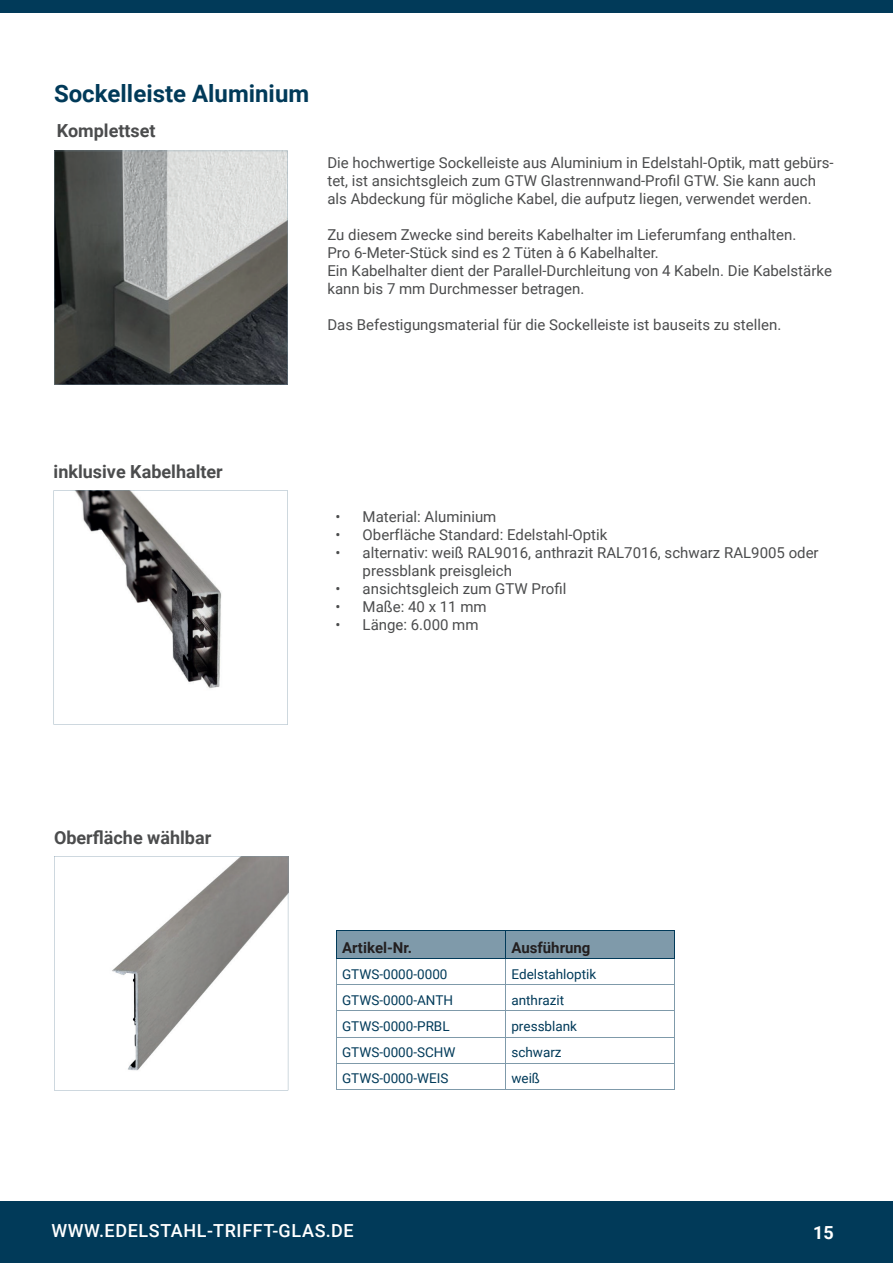
<style>
.page{position:relative;width:893px;height:1263px;background:#fff}
.page>*{position:absolute;margin:0;border:0;box-sizing:border-box;transform-origin:0 0}
.t1{font:700 24px "Roboto";color:#013a59}
.t2{font:700 18px "Roboto";color:#4b4c4d}
.t3{font:500 18px "Roboto";letter-spacing:.035em;color:#fff}
.t4{font:700 18px "Roboto";color:#fff}
.t5{font:15px/18px "Roboto";color:#4b4c4d}
.t6{font:700 15px "Roboto";color:#231f20}
.t7{font:13.5px "Roboto";color:#013a59}
</style>
<div class="page">
<div style="left:0;top:1201px;width:893px;height:62px;background:#013a59"></div>
<div style="left:0;top:0;width:893px;height:13px;background:#013a59"></div>
<svg style="left:54px;top:490px;width:234px;height:235px"></svg>
<svg style="left:54px;top:856px;width:234px;height:234px"></svg>
<svg style="left:54px;top:151px;width:234px;height:234px"></svg>
<hr style="left:336px;top:930px;width:169px;height:1px;background:#013a59">
<hr style="left:505px;top:930px;width:170px;height:1px;background:#013a59">
<svg style="left:336px;top:931px;width:339px;height:158px"></svg>
<hr style="left:336px;top:1089px;width:169px;height:1px;background:#7f9aaa">
<hr style="left:505px;top:1089px;width:170px;height:1px;background:#7f9aaa">
<h1 class="t1" style="left:54px;top:76px;width:257px">Sockelleiste Aluminium</h1>
<p class="t2" style="left:57px;top:118px;width:100px">Komplettset</p>
<p class="t2" style="left:54px;top:459px;width:171px">inklusive Kabelhalter</p>
<p class="t2" style="left:54px;top:825px;width:159px">Oberfläche wählbar</p>
<p class="t5" style="left:327px;top:153px;width:508px">Die hochwertige Sockelleiste aus Aluminium in Edelstahl-Optik, matt gebürs&shy;tet, ist ansichtsgleich zum GTW Glastrennwand-Profil GTW. Sie kann auch als Abdeckung für mögliche Kabel, die aufputz liegen, verwendet werden.</p>
<p class="t5" style="left:327px;top:225px;width:506px">Zu diesem Zwecke sind bereits Kabelhalter im Lieferumfang enthalten.<br>Pro 6-Meter-Stück sind es 2 Tüten à 6 Kabelhalter.<br>Ein Kabelhalter dient der Parallel-Durchleitung von 4 Kabeln. Die Kabelstärke kann bis 7 mm Durchmesser betragen.</p>
<p class="t5" style="left:327px;top:315px;width:455px">Das Befestigungsmaterial für die Sockelleiste ist bauseits zu stellen.</p>
<p class="t5" style="left:336px;top:507px;width:162px">• Material: Aluminium</p>
<p class="t5" style="left:336px;top:525px;width:273px">• Oberfläche Standard: Edelstahl-Optik</p>
<p class="t5" style="left:363px;top:543px;width:458px;text-indent:-27px">• alternativ: weiß RAL9016, anthrazit RAL7016, schwarz RAL9005 oder pressblank preisgleich</p>
<p class="t5" style="left:336px;top:579px;width:232px">• ansichtsgleich zum GTW Profil</p>
<p class="t5" style="left:336px;top:597px;width:153px">• Maße: 40 x 11 mm</p>
<p class="t5" style="left:336px;top:615px;width:144px">• Länge: 6.000 mm</p>
<p class="t6" style="left:342px;top:937px;width:72px">Artikel-Nr.</p>
<p class="t6" style="left:511px;top:937px;width:81px">Ausführung</p>
<p class="t7" style="left:342px;top:964px;width:107px">GTWS-0000-0000</p>
<p class="t7" style="left:511px;top:964px;width:86px">Edelstahloptik</p>
<p class="t7" style="left:342px;top:990px;width:113px">GTWS-0000-ANTH</p>
<p class="t7" style="left:511px;top:990px;width:54px">anthrazit</p>
<p class="t7" style="left:342px;top:1017px;width:109px">GTWS-0000-PRBL</p>
<p class="t7" style="left:511px;top:1017px;width:67px">pressblank</p>
<p class="t7" style="left:342px;top:1043px;width:115px">GTWS-0000-SCHW</p>
<p class="t7" style="left:511px;top:1043px;width:52px">schwarz</p>
<p class="t7" style="left:342px;top:1069px;width:108px">GTWS-0000-WEIS</p>
<p class="t7" style="left:511px;top:1069px;width:30px">weiß</p>
<p class="t3" style="left:51px;top:1218px;width:304px">WWW.EDELSTAHL-TRIFFT-GLAS.DE</p>
<p class="t4" style="left:813px;top:1220px;width:22px">15</p>
</div>
